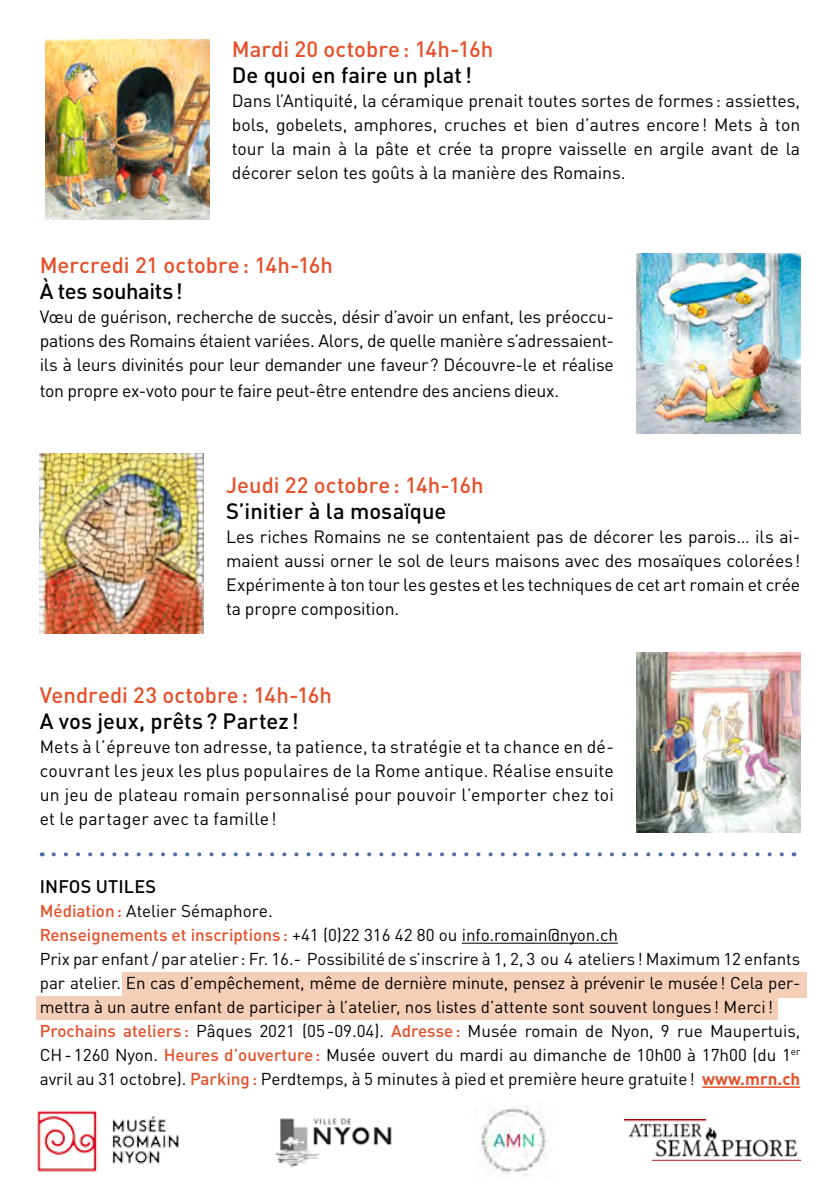
<style>
.page{position:relative;width:840px;height:1191px;background:#fff}
.page>*{position:absolute;margin:0;border:0;box-sizing:border-box;transform-origin:0 0}
.t1{font:500 22px/26px "DINOT";color:#e4502a}
.t2{font:500 22px "DINOT";color:#000}
.t3{font:500 22px "DINOT";letter-spacing:-.02em;color:#000}
.t4{font:500 18px "DINOT";letter-spacing:.01em;color:#000}
.t5{font:17.6px/24px "DINOT";letter-spacing:-.01em;color:#000;text-align:justify}
.t6{font:17px/24px "DINOT";color:#000}
.s1{color:#000}
.s2{font-family:"Helvetica";font-weight:400;color:#000}
.s3{font-weight:500;color:#e4502a}
.s4{font-size:17.6px}
.s5{font-weight:700;color:#e4502a}
</style>
<div class="page">
<div style="left:36px;top:996px;width:741px;height:23px;background:#f4ceb7"></div>
<div style="left:122px;top:972px;width:684px;height:25px;background:#f4ceb7"></div>
<img style="left:480px;top:1105px;width:69px;height:71px">
<img style="left:275px;top:1118px;width:117px;height:50px">
<img style="left:624px;top:1120px;width:175px;height:40px">
<img style="left:37px;top:1110px;width:142px;height:62px">
<img style="left:40px;top:454px;width:163px;height:180px">
<hr style="left:461px;top:942px;width:156px;height:1px;background:#000">
<hr style="left:701px;top:1086px;width:98px;height:2px;background:#e4502a">
<img style="left:636px;top:652px;width:163px;height:180px">
<img style="left:636px;top:254px;width:163px;height:180px">
<svg style="left:54px;top:852px;width:730px;height:4px"></svg>
<img style="left:45px;top:40px;width:164px;height:180px">
<p class="t1" style="left:231px;top:35px;width:263px">Mardi 20 octobre: 14h-16h</p>
<p class="t2" style="left:231px;top:60px;width:242px">De quoi en faire un plat!</p>
<p class="t5" style="left:231px;top:88px;width:569px">Dans l’Antiquité, la céramique prenait toutes sortes de formes: assiettes, bols, gobelets, amphores, cruches et bien d’autres encore! Mets à ton tour la main à la pâte et crée ta propre vaisselle en argile avant de la décorer selon tes goûts à la manière des Romains.</p>
<p class="t1" style="left:40px;top:251px;width:295px">Mercredi 21 octobre: 14h-16h</p>
<p class="t3" style="left:40px;top:276px;width:144px">À tes souhaits!</p>
<p class="t5" style="left:40px;top:304px;width:575px">Vœu de guérison, recherche de succès, désir d’avoir un enfant, les préoccu&shy;pations des Romains étaient variées. Alors, de quelle manière s’adressaient&shy;ils à leurs divinités pour leur demander une faveur? Découvre-le et réalise</p>
<p class="t5" style="left:40px;top:378px;width:520px">ton propre ex-voto pour te faire peut-être entendre des anciens dieux.</p>
<p class="t1" style="left:226px;top:471px;width:259px">Jeudi 22 octobre: 14h-16h<br><span class="s1">S’initier à la mosa</span><span class="s2">ï</span><span class="s1">que</span></p>
<p class="t5" style="left:226px;top:524px;width:575px">Les riches Romains ne se contentaient pas de décorer les parois… ils ai&shy;maient aussi orner le sol de leurs maisons avec des mosaïques colorées!<br>Expérimente à ton tour les gestes et les techniques de cet art romain et crée ta propre composition.</p>
<p class="t1" style="left:40px;top:681px;width:294px">Vendredi 23 octobre: 14h-16h</p>
<p class="t2" style="left:40px;top:706px;width:260px">A vos jeux, prêts? Partez !</p>
<p class="t5" style="left:40px;top:734px;width:575px">Mets à l’épreuve ton adresse, ta patience, ta stratégie et ta chance en dé&shy;couvrant les jeux les plus populaires de la Rome antique. Réalise ensuite un jeu de plateau romain personnalisé pour pouvoir l’emporter chez toi et le partager avec ta famille!</p>
<p class="t4" style="left:40px;top:874px;width:118px">INFOS UTILES</p>
<p class="t6" style="left:40px;top:898px;width:761px"><span class="s3">Médiation:</span> Atelier Sémaphor<span class="s4">e.<br></span><span class="s3">Renseignements et inscriptions :</span> +41 (0)22 316 42 80 ou info.romain@nyon.ch<br>Prix par enfant / par atelier : Fr. 16.- Possibilité de s’inscrire à 1, 2, 3 ou 4 ateliers ! Maximum 12 enfants par atelier. En cas d’empêchement, même de dernière minute, pensez à prévenir le musée! Cela per&shy;mettra à un autre enfant de participer à l’atelier, nos listes d’attente sont souvent longues ! Merci!<br><span class="s3">Prochains ateliers :</span> Pâques 2021 (05-09.04). <span class="s3">Adresse:</span> Musée romain de Nyon, 9 rue Maupertuis, CH-1260 Nyon. <span class="s3">Heures d’ouverture:</span> Musée ouvert du mardi au dimanche de 10h00 à 17h00 (du 1<sup>er </sup>avril au 31 octobre). <span class="s3">Parking:</span> Perdtemps, à 5 minutes à pied et première heure gratuite! <span class="s5">www.mrn.ch</span></p>
</div>
